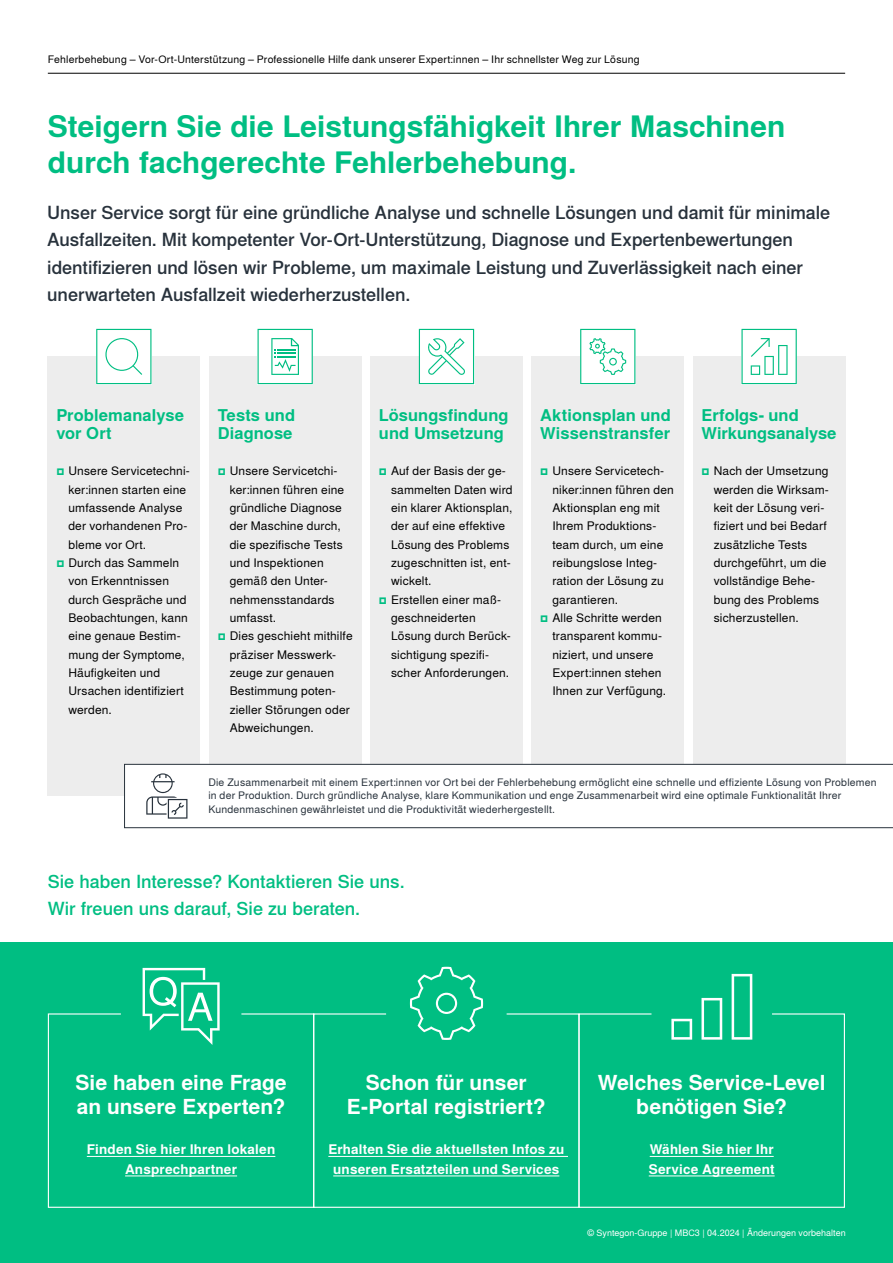
<style>
.page{position:relative;width:893px;height:1263px;background:#fff}
.page>*{position:absolute;margin:0;border:0;box-sizing:border-box;transform-origin:0 0}
.t1{font:700 30px/36.6px "Syntegon";color:#00be82}
.t2{font:700 21px/24px "Syntegon";color:#fff;text-align:center}
.t3{font:500 18px/27.5px "Syntegon";letter-spacing:-.005em;color:#28323c}
.t4{font:500 18px/27.5px "Syntegon";color:#00be82}
.t5{font:700 16.5px/18.3px "Syntegon";letter-spacing:.005em;color:#00be82}
.t6{font:700 13.5px/19.5px "Syntegon";letter-spacing:.015em;color:#fff;text-align:center}
.t7{font:12px/18.3px "Syntegon";letter-spacing:.015em;color:#000}
.t8{font:10.5px/13.5px "Syntegon";letter-spacing:.02em;color:#28323c}
.t9{font:10.5px "Syntegon";letter-spacing:.02em;color:#000}
.t10{font:9px "Syntegon";color:#fff}
</style>
<div class="page">
<div style="left:48px;top:356px;width:152px;height:440px;background:#ededed"></div>
<div style="left:209px;top:356px;width:152px;height:440px;background:#ededed"></div>
<div style="left:370px;top:356px;width:152px;height:440px;background:#ededed"></div>
<div style="left:532px;top:356px;width:152px;height:440px;background:#ededed"></div>
<div style="left:693px;top:356px;width:152px;height:440px;background:#ededed"></div>
<hr style="left:48px;top:73px;width:797px;height:1px;background:#000">
<div style="left:0;top:942px;width:893px;height:321px;background:#00be82"></div>
<svg style="left:410px;top:967px;width:73px;height:46px"></svg>
<svg style="left:701px;top:974px;width:51px;height:39px"></svg>
<svg style="left:47px;top:1013px;width:265px;height:195px"></svg>
<svg style="left:312px;top:1013px;width:266px;height:195px"></svg>
<svg style="left:578px;top:1013px;width:267px;height:195px"></svg>
<svg style="left:143px;top:968px;width:77px;height:77px"></svg>
<svg style="left:124px;top:764px;width:769px;height:64px"></svg>
<svg style="left:146px;top:773px;width:41px;height:46px"></svg>
<svg style="left:96px;top:329px;width:55px;height:55px"></svg>
<svg style="left:741px;top:329px;width:56px;height:55px"></svg>
<svg style="left:419px;top:329px;width:55px;height:55px"></svg>
<svg style="left:258px;top:329px;width:55px;height:55px"></svg>
<svg style="left:580px;top:329px;width:55px;height:55px"></svg>
<p class="t9" style="left:48px;top:52px;width:593px">Fehlerbehebung – Vor-Ort-Unterstützung – Professionelle Hilfe dank unserer Expert:innen – Ihr schnellster Weg zur Lösung</p>
<h1 class="t1" style="left:48px;top:108px;width:739px">Steigern Sie die Leistungsfähigkeit Ihrer Maschinen durch fachgerechte Fehlerbehebung.</h1>
<p class="t3" style="left:47px;top:198px;width:784px">Unser Service sorgt für eine gründliche Analyse und schnelle Lösungen und damit für minimale Ausfallzeiten. Mit kompetenter Vor-Ort-Unterstützung, Diagnose und Expertenbewertungen identifizieren und lösen wir Probleme, um maximale Leistung und Zuverlässigkeit nach einer unerwarteten Ausfallzeit wiederherzustellen.</p>
<h3 class="t5" style="left:56px;top:406px;width:129px">Problemanalyse vor Ort</h3>
<p class="t7" style="left:68px;top:461px;width:123px">Unsere Servicetechni&shy;ker:innen starten eine umfassende Analyse der vorhandenen Pro&shy;bleme vor Ort.<br>Durch das Sammeln von Erkenntnissen durch Gespräche und<br>Beobachtungen, kann eine genaue Bestim&shy;mung der Symptome,<br>Häufigkeiten und<br>Ursachen identifiziert werden.</p>
<h3 class="t5" style="left:218px;top:406px;width:79px">Tests und<br>Diagnose</h3>
<p class="t7" style="left:230px;top:461px;width:124px">Unsere Servicetchi&shy;ker:innen führen eine gründliche Diagnose der Maschine durch, die spezifische Tests und Inspektionen gemäß den Unter&shy;nehmensstandards umfasst.<br>Dies geschieht mithilfe präziser Messwerk&shy;zeuge zur genauen<br>Bestimmung poten&shy;zieller Störungen oder<br>Abweichungen.</p>
<h3 class="t5" style="left:379px;top:406px;width:131px">Lösungsfindung und Umsetzung</h3>
<p class="t7" style="left:391px;top:461px;width:123px">Auf der Basis der ge&shy;sammelten Daten wird ein klarer Aktionsplan, der auf eine effektive<br>Lösung des Problems zugeschnitten ist, ent&shy;wickelt.<br>Erstellen einer maß&shy;geschneiderten<br>Lösung durch Berück&shy;sichtigung spezifi&shy;scher Anforderungen.</p>
<h3 class="t5" style="left:540px;top:406px;width:132px">Aktionsplan und<br>Wissenstransfer</h3>
<p class="t7" style="left:552px;top:461px;width:123px">Unsere Servicetech&shy;niker:innen führen den<br>Aktionsplan eng mit<br>Ihrem Produktions&shy;team durch, um eine reibungslose Integ&shy;ration der Lösung zu garantieren.<br>Alle Schritte werden transparent kommu&shy;niziert, und unsere<br>Expert:innen stehen<br>Ihnen zur Verfügung.</p>
<h3 class="t5" style="left:702px;top:406px;width:136px">Erfolgs- und<br>Wirkungsanalyse</h3>
<p class="t7" style="left:714px;top:461px;width:117px">Nach der Umsetzung werden die Wirksam&shy;keit der Lösung veri&shy;fiziert und bei Bedarf zusätzliche Tests durchgeführt, um die vollständige Behe&shy;bung des Problems sicherzustellen.</p>
<p class="t8" style="left:208px;top:775px;width:670px">Die Zusammenarbeit mit einem Expert:innen vor Ort bei der Fehlerbehebung ermöglicht eine schnelle und effiziente Lösung von Problemen in der Produktion. Durch gründliche Analyse, klare Kommunikation und enge Zusammenarbeit wird eine optimale Funktionalität Ihrer<br>Kundenmaschinen gewährleistet und die Produktivität wiederhergestellt.</p>
<h3 class="t4" style="left:48px;top:867px;width:358px">Sie haben Interesse? Kontaktieren Sie uns.<br>Wir freuen uns darauf, Sie zu beraten.</h3>
<h2 class="t2" style="left:75px;top:1070px;width:213px;text-align:left">Sie haben eine Frage an unsere Experten?</h2>
<p class="t6" style="left:87px;top:1140px;width:190px">Finden Sie hier Ihren lokalen<br>Ansprechpartner</p>
<h2 class="t2" style="left:347px;top:1070px;width:200px">Schon für unser<br>E-Portal registriert?</h2>
<p class="t6" style="left:328px;top:1140px;width:237px">Erhalten Sie die aktuellsten Infos zu unseren Ersatzteilen und Services</p>
<h2 class="t2" style="left:598px;top:1070px;width:229px">Welches Service-Level benötigen Sie?</h2>
<p class="t6" style="left:649px;top:1140px;width:127px;text-align:left">Wählen Sie hier Ihr<br>Service Agreement</p>
<p class="t10" style="left:587px;top:1226px;width:260px">© Syntegon-Gruppe | MBC3 | 04.2024 | Änderungen vorbehalten</p>
<p class="t10" style="left:573px;top:1226px;width:104px">© Syntegon-Gruppe | PA/</p>
<p class="t10" style="left:712px;top:1226px;width:7px">1</p>
<p class="t10" style="left:735px;top:1226px;width:7px">3</p>
</div>
